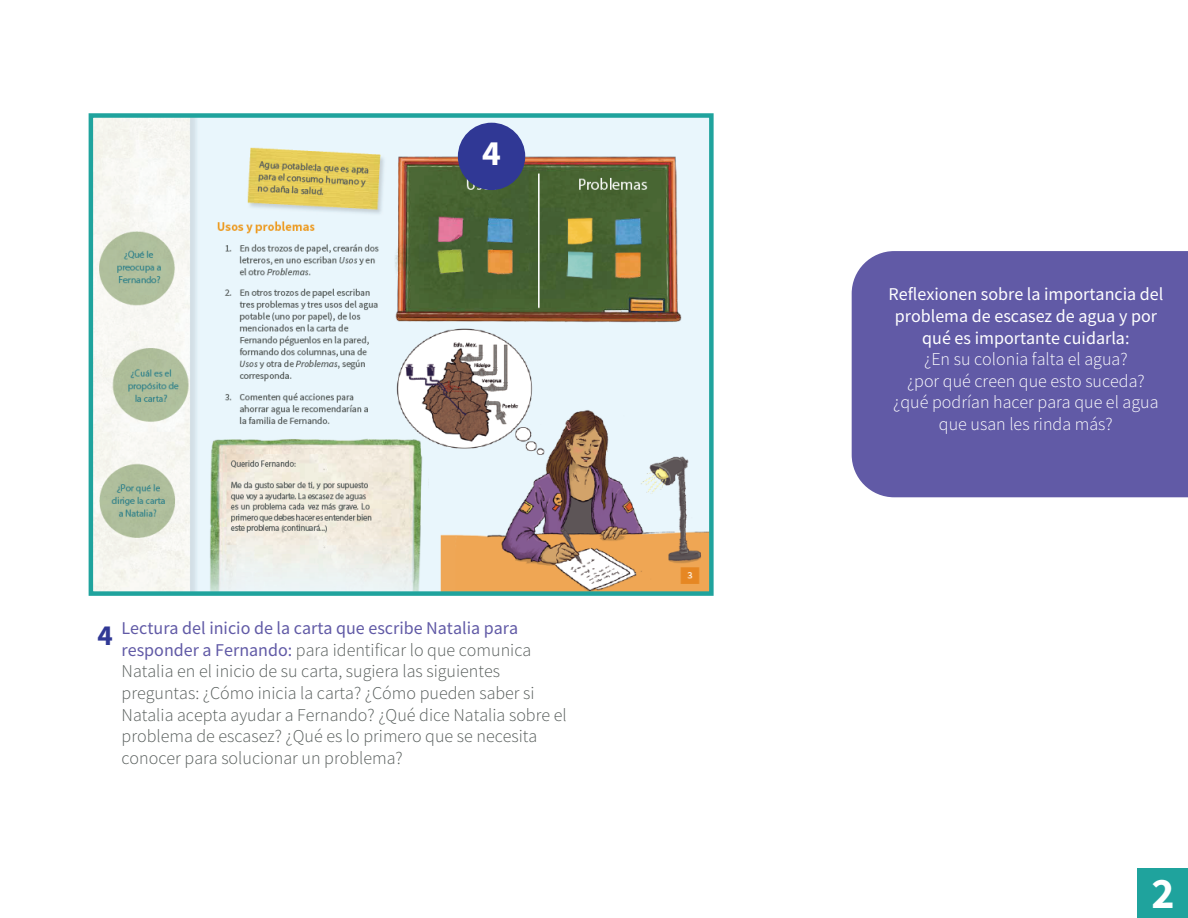
<style>
.page{position:relative;width:1188px;height:918px;background:#fff}
.page>*{position:absolute;margin:0;border:0;box-sizing:border-box;transform-origin:0 0}
.t1{font:700 43.65px "Source Sans Pro";color:#fff}
.t2{font:700 35.55px "Source Sans Pro";color:#fff}
.t3{font:300 18px/21.6px "Source Sans Pro";color:#585e5c}
.t4{font:300 18px/21.6px "Source Sans Pro";color:#fff;text-align:center}
.t5{font:18px/21.6px "Source Sans Pro";color:#fff;text-align:center}
.s1{font-weight:700;font-size:29.1px;color:#303895}
.s2{font-weight:400;color:#615aa6}
</style>
<div class="page">
<div style="left:1138px;top:868px;width:50px;height:50px;background:#1fa39d"></div>
<div style="left:852px;top:251px;width:336px;height:246px;background:#615aa6"></div>
<img style="left:94px;top:118px;width:615px;height:473px">
<div style="left:89px;top:113px;width:625px;height:483px;border:4px solid #1fa39d"></div>
<div style="left:458px;top:123px;width:67px;height:67px;background:#303895;border-radius:50%"></div>
<h2 class="t2" style="left:482px;top:129px;width:20px">4</h2>
<p class="t3" style="left:122px;top:618px;width:447px;text-indent:-24px"><span class="s1">4</span> <span class="s2">Lectura del inicio de la carta que escribe Natalia para responder a Fernando:</span> para identificar lo que comunica Natalia en el inicio de su carta, sugiera las siguientes preguntas: ¿Cómo inicia la carta? ¿Cómo pueden saber si Natalia acepta ayudar a Fernando? ¿Qué dice Natalia sobre el problema de escasez? ¿Qué es lo primero que se necesita conocer para solucionar un problema?</p>
<p class="t5" style="left:889px;top:283px;width:276px">Reflexionen sobre la importancia del problema de escasez de agua y por qué es importante cuidarla:</p>
<p class="t4" style="left:893px;top:348px;width:267px">¿En su colonia falta el agua?<br>¿por qué creen que esto suceda? ¿qué podrían hacer para que el agua que usan les rinda más?</p>
<h1 class="t1" style="left:1151px;top:864px;width:25px">2</h1>
</div>
